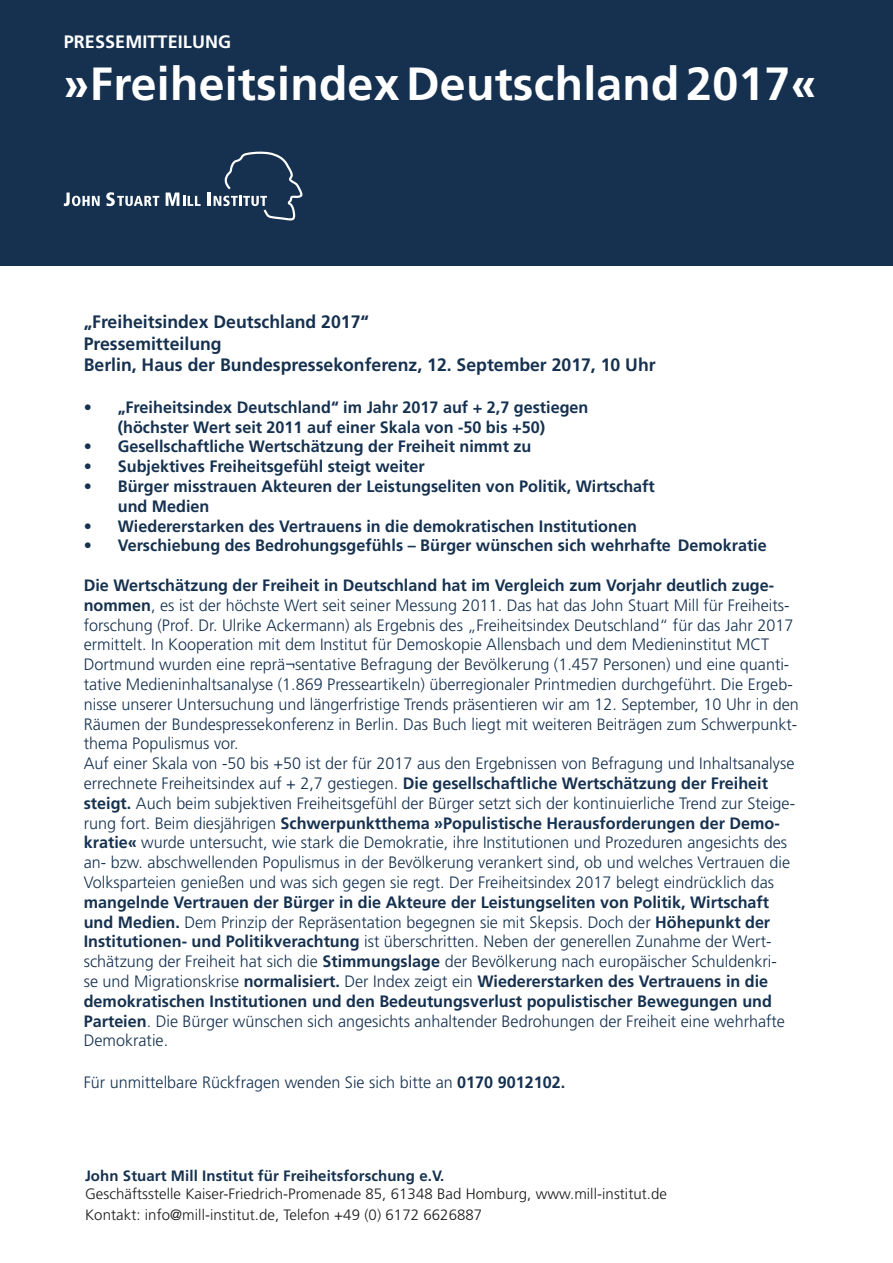
<style>
.page{position:relative;width:893px;height:1263px;background:#fff}
.page>*{position:absolute;margin:0;border:0;box-sizing:border-box;transform-origin:0 0}
.t1{font:700 46.5px "Frutiger LT Std";letter-spacing:.005em;color:#fff}
.t2{font:700 18px/21.6px "Frutiger LT Std";color:#15314f}
.t3{font:700 18px "Frutiger LT Std";letter-spacing:.005em;color:#fff}
.t4{font:300 16.5px/19.8px "Frutiger LT Std";color:#15314f}
.t5{font:700 16.5px/19.8px "Frutiger LT Std";color:#15314f;text-align:center}
.t6{font:300 15px/21px "Frutiger LT Std";letter-spacing:.005em;color:#1b1a19}
.t7{font:700 15px "Frutiger LT Std";letter-spacing:.005em;color:#15314f}
.s1{font-weight:700}
</style>
<div class="page">
<div style="left:0;top:0;width:893px;height:265px;background:#15314f"></div>
<svg style="left:64px;top:193px;width:36px;height:13px"></svg>
<svg style="left:106px;top:192px;width:53px;height:14px"></svg>
<svg style="left:166px;top:193px;width:35px;height:13px"></svg>
<svg style="left:208px;top:152px;width:94px;height:68px"></svg>
<p class="t3" style="left:64px;top:31px;width:169px">PRESSEMITTEILUNG</p>
<h1 class="t1" style="left:64px;top:57px;width:754px">»Freiheitsindex Deutschland 2017«</h1>
<p class="t2" style="left:84px;top:311px;width:573px">„Freiheitsindex Deutschland 2017“<br>Pressemitteilung<br>Berlin, Haus der Bundespressekonferenz, 12. September 2017, 10 Uhr</p>
<p class="t5" style="left:84px;top:397px;width:506px">• „Freiheitsindex Deutschland“ im Jahr 2017 auf + 2,7 gestiegen (höchster Wert seit 2011 auf einer Skala von -50 bis +50)</p>
<p class="t5" style="left:84px;top:437px;width:449px">• Gesellschaftliche Wertschätzung der Freiheit nimmt zu</p>
<p class="t5" style="left:84px;top:457px;width:343px">• Subjektives Freiheitsgefühl steigt weiter</p>
<p class="t5" style="left:118px;top:476px;width:539px;text-align:left;text-indent:-34px">• Bürger misstrauen Akteuren der Leistungseliten von Politik, Wirtschaft und Medien</p>
<p class="t5" style="left:84px;top:516px;width:555px">• Wiedererstarken des Vertrauens in die demokratischen Institutionen</p>
<p class="t5" style="left:84px;top:536px;width:684px">• Verschiebung des Bedrohungsgefühls – Bürger wünschen sich wehrhafte Demokratie</p>
<p class="t4" style="left:84px;top:576px;width:716px"><span class="s1">Die Wertschätzung der Freiheit in Deutschland hat im Vergleich zum Vorjahr deutlich zuge&shy;nommen</span>, es ist der höchste Wert seit seiner Messung 2011. Das hat das John Stuart Mill für Freiheits&shy;forschung (Prof. Dr. Ulrike Ackermann) als Ergebnis des „Freiheitsindex Deutschland“ für das Jahr 2017 ermittelt. In Kooperation mit dem Institut für Demoskopie Allensbach und dem Medieninstitut MCT Dortmund wurden eine reprä¬sentative Befragung der Bevölkerung (1.457 Personen) und eine quanti&shy;tative Medieninhaltsanalyse (1.869 Presseartikeln) überregionaler Printmedien durchgeführt. Die Ergeb&shy;nisse unserer Untersuchung und längerfristige Trends präsentieren wir am 12. September, 10 Uhr in den Räumen der Bundespressekonferenz in Berlin. Das Buch liegt mit weiteren Beiträgen zum Schwerpunkt&shy;thema Populismus vor.<br>Auf einer Skala von -50 bis +50 ist der für 2017 aus den Ergebnissen von Befragung und Inhaltsanalyse errechnete Freiheitsindex auf + 2,7 gestiegen. <span class="s1">Die gesellschaftliche Wertschätzung der Freiheit steigt.</span> Auch beim subjektiven Freiheitsgefühl der Bürger setzt sich der kontinuierliche Trend zur Steige&shy;rung fort. Beim diesjährigen <span class="s1">Schwerpunktthema »Populistische Herausforderungen der Demo&shy;kratie«</span> wurde untersucht, wie stark die Demokratie, ihre Institutionen und Prozeduren angesichts des an- bzw. abschwellenden Populismus in der Bevölkerung verankert sind, ob und welches Vertrauen die Volksparteien genießen und was sich gegen sie regt. Der Freiheitsindex 2017 belegt eindrücklich das</p>
<p class="t4" style="left:84px;top:892px;width:703px"><span class="s1">mangelnde Vertrauen der Bürger in die Akteure der Leistungseliten von Politik, Wirtschaft und Medien.</span> Dem Prinzip der Repräsentation begegnen sie mit Skepsis. Doch der <span class="s1">Höhepunkt der Institutionen- und Politikverachtung</span> ist überschritten. Neben der generellen Zunahme der Wert&shy;schätzung der Freiheit hat sich die <span class="s1">Stimmungslage</span> der Bevölkerung nach europäischer Schuldenkri&shy;se und Migrationskrise <span class="s1">normalisiert.</span> Der Index zeigt ein <span class="s1">Wiedererstarken des Vertrauens in die demokratischen Institutionen und den Bedeutungsverlust populistischer Bewegungen und Parteien</span>. Die Bürger wünschen sich angesichts anhaltender Bedrohungen der Freiheit eine wehrhafte Demokratie.</p>
<p class="t4" style="left:84px;top:1072px;width:483px">Für unmittelbare Rückfragen wenden Sie sich bitte an <span class="s1">0170 9012102.</span></p>
<p class="t7" style="left:85px;top:1167px;width:361px">John Stuart Mill Institut für Freiheitsforschung e.V.</p>
<p class="t6" style="left:85px;top:1183px;width:584px">Geschäftsstelle Kaiser-Friedrich-Promenade 85, 61348 Bad Homburg, www.mill-institut.de<br>Kontakt: info@mill-institut.de, Telefon +49 (0) 6172 6626887</p>
</div>
